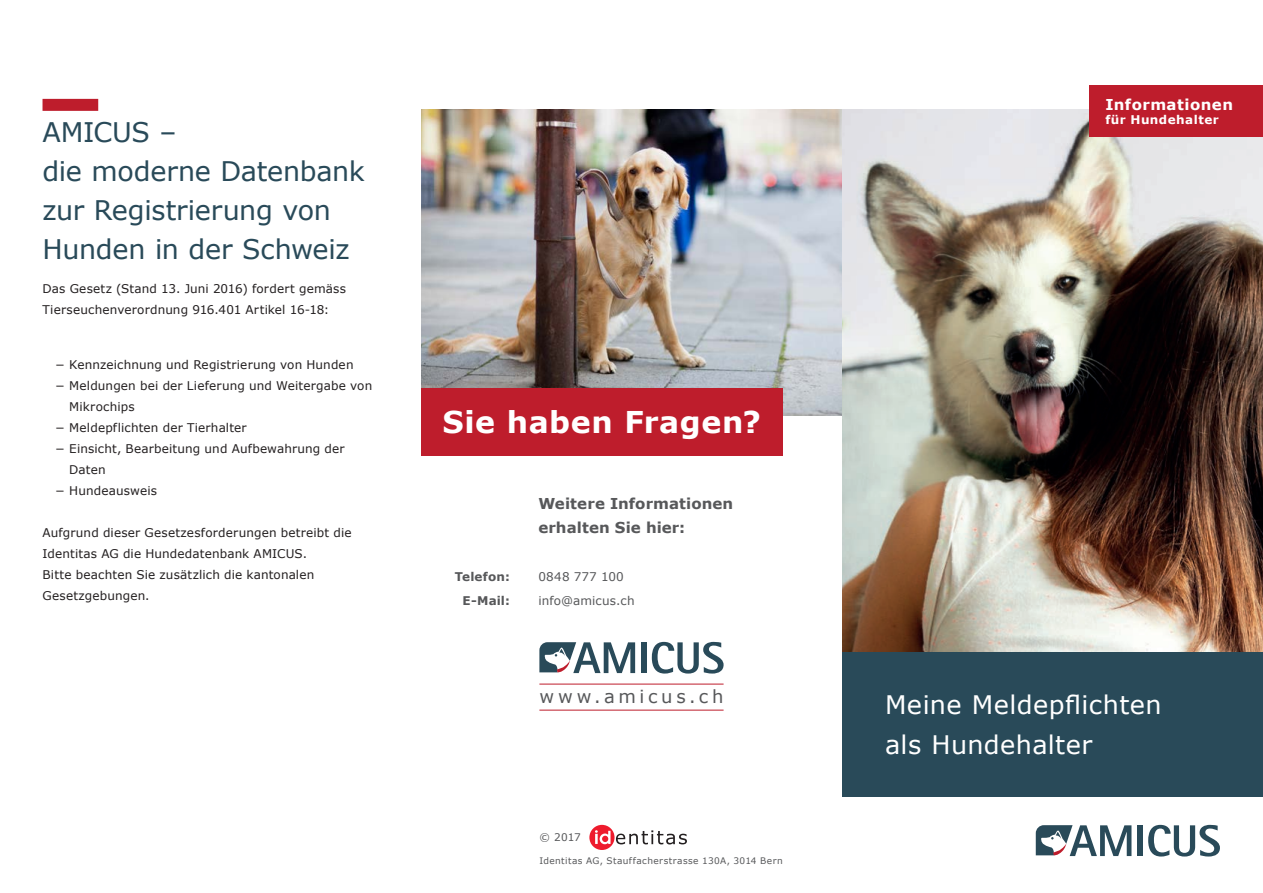
<style>
.page{position:relative;width:1263px;height:893px;background:#fff}
.page>*{position:absolute;margin:0;border:0;box-sizing:border-box;transform-origin:0 0}
.t1{font:700 30px "Verdana";letter-spacing:.015em;color:#fff}
.t2{font:27px/39px "Verdana";letter-spacing:-.01em;color:#294a59}
.t3{font:25.5px/40.5px "Verdana";letter-spacing:.015em;color:#fff}
.t4{font:18px "Verdana";letter-spacing:.21em;color:#57585a}
.t5{font:700 15px/24px "Verdana";letter-spacing:.005em;color:#57585a}
.t6{font:700 15px "Verdana";letter-spacing:.03em;color:#fff}
.t7{font:12px/21px "Verdana";letter-spacing:.01em;color:#231f20}
.t8{font:12px "Verdana";letter-spacing:.015em;color:#57585a}
.t9{font:700 12px "Verdana";letter-spacing:.015em;color:#57585a}
.t10{font:700 12px "Verdana";letter-spacing:.035em;color:#fff}
.t11{font:10.5px "Verdana";color:#57585a}
.t12{font:9px "Verdana";letter-spacing:.045em;color:#57585a}
</style>
<div class="page">
<img style="left:421px;top:109px;width:421px;height:307px">
<div style="left:421px;top:388px;width:361px;height:67px;background:#be1d2c"></div>
<svg style="left:539px;top:642px;width:96px;height:31px"></svg>
<div style="left:641px;top:642px;width:6px;height:31px;background:#294a59"></div>
<svg style="left:652px;top:642px;width:71px;height:32px"></svg>
<img style="left:842px;top:109px;width:421px;height:543px">
<svg style="left:1036px;top:825px;width:95px;height:31px"></svg>
<div style="left:1138px;top:825px;width:5px;height:31px;background:#294a59"></div>
<svg style="left:1148px;top:825px;width:72px;height:31px"></svg>
<div style="left:842px;top:652px;width:421px;height:145px;background:#294a59"></div>
<div style="left:1090px;top:85px;width:173px;height:51px;background:#be1d2c"></div>
<hr style="left:539px;top:684px;width:184px;height:1px;background:#be1d2c">
<hr style="left:539px;top:710px;width:184px;height:1px;background:#be1d2c">
<div style="left:589px;top:825px;width:25px;height:25px;background:#ee1b2d;border-radius:50%"></div>
<svg style="left:595px;top:830px;width:15px;height:14px"></svg>
<svg style="left:616px;top:830px;width:71px;height:14px"></svg>
<div style="left:43px;top:99px;width:55px;height:12px;background:#be1d2c"></div>
<h2 class="t2" style="left:43px;top:113px;width:324px">AMICUS –<br>die moderne Datenbank zur Registrierung von<br>Hunden in der Schweiz</h2>
<p class="t7" style="left:43px;top:278px;width:305px">Das Gesetz (Stand 13. Juni 2016) fordert gemäss<br>Tierseuchenverordnung 916.401 Artikel 16-18:</p>
<p class="t7" style="left:55px;top:354px;width:300px">− Kennzeichnung und Registrierung von Hunden</p>
<p class="t7" style="left:55px;top:375px;width:318px">− Meldungen bei der Lieferung und Weitergabe von</p>
<p class="t7" style="left:69px;top:396px;width:67px">Mikrochips</p>
<p class="t7" style="left:55px;top:417px;width:193px">− Meldepflichten der Tierhalter</p>
<p class="t7" style="left:55px;top:438px;width:291px">− Einsicht, Bearbeitung und Aufbewahrung der</p>
<p class="t7" style="left:69px;top:459px;width:38px">Daten</p>
<p class="t7" style="left:55px;top:480px;width:103px">− Hundeausweis</p>
<p class="t7" style="left:43px;top:522px;width:311px">Aufgrund dieser Gesetzesforderungen betreibt die Identitas AG die Hundedatenbank AMICUS.<br>Bitte beachten Sie zusätzlich die kantonalen Gesetzgebungen.</p>
<h1 class="t1" style="left:442px;top:401px;width:320px">Sie haben Fragen?</h1>
<p class="t5" style="left:538px;top:491px;width:196px">Weitere Informationen erhalten Sie hier:</p>
<p class="t9" style="left:455px;top:568px;width:57px">Telefon:</p>
<p class="t8" style="left:538px;top:568px;width:87px">0848 777 100</p>
<p class="t9" style="left:463px;top:592px;width:49px">E-Mail:</p>
<p class="t8" style="left:538px;top:592px;width:98px">info@amicus.ch</p>
<h3 class="t4" style="left:539px;top:684px;width:186px">www.amicus.ch</h3>
<p class="t11" style="left:539px;top:830px;width:43px">© 2017</p>
<p class="t12" style="left:539px;top:854px;width:245px">Identitas AG, Stauffacherstrasse 130A, 3014 Bern</p>
<p class="t6" style="left:1105px;top:94px;width:129px">Informationen</p>
<p class="t10" style="left:1105px;top:112px;width:115px">für Hundehalter</p>
<h3 class="t3" style="left:885px;top:684px;width:278px">Meine Meldepflichten als Hundehalter</h3>
</div>
